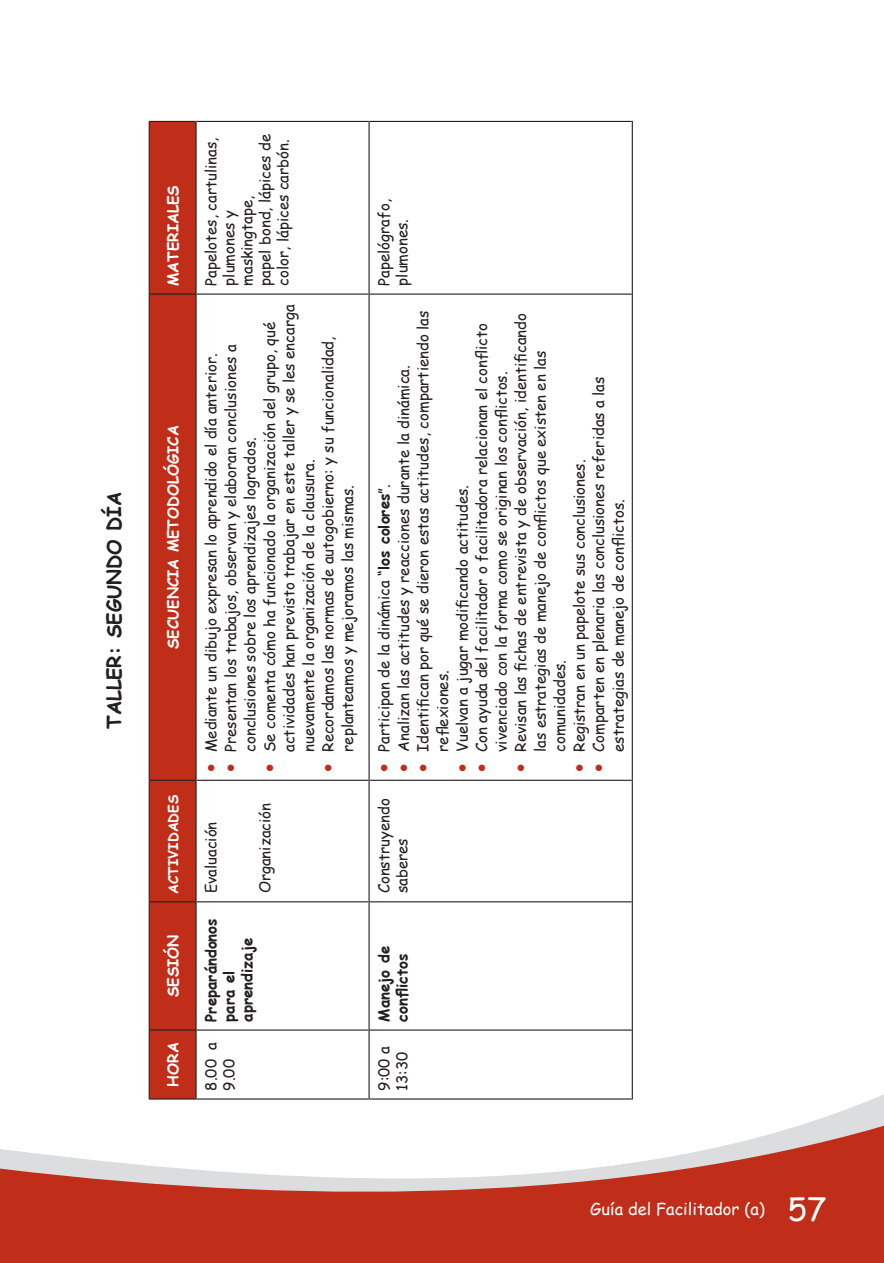
<style>
.page{position:relative;width:884px;height:1263px;background:#fff}
.page>*{position:absolute;margin:0;border:0;box-sizing:border-box;transform-origin:0 0}
.t1{font:700 19.5px "Comic Sans MS";color:#231f20}
.t2{font:16.5px "Comic Sans MS";color:#fff}
.VIÑETA{font:15px/19.5px "Comic Sans MS";color:#231f20}
.parraf2{font:15px/18px "Comic Sans MS";color:#231f20}
.t3{font:700 15px/18px "Comic Sans MS";color:#231f20}
.t4{font:700 15px "Comic Sans MS";color:#fff}
.t5{font:700 13.5px "Comic Sans MS";color:#fff}
.s1{color:#c02d19}
.s2{font-weight:700}
.s3{font-size:31.5px}
</style>
<div class="page">
<svg style="left:148px;top:1084px;width:735px;height:35px"></svg>
<svg style="left:0;top:1119px;width:883px;height:144px;fill:#c02d19"></svg>
<div style="left:150px;top:122px;width:45px;height:976px;background:#c02d19"></div>
<hr style="left:149px;top:1030px;width:1px;height:69px;background:#231f20">
<hr style="left:150px;top:1098px;width:45px;height:1px;background:#231f20">
<hr style="left:149px;top:901px;width:1px;height:129px;background:#231f20">
<hr style="left:150px;top:1029px;width:45px;height:1px;background:#231f20">
<hr style="left:149px;top:780px;width:1px;height:121px;background:#231f20">
<hr style="left:150px;top:901px;width:45px;height:1px;background:#231f20">
<hr style="left:149px;top:294px;width:1px;height:486px;background:#231f20">
<hr style="left:150px;top:779px;width:45px;height:2px;background:#231f20">
<hr style="left:149px;top:121px;width:1px;height:173px;background:#231f20">
<hr style="left:150px;top:293px;width:45px;height:2px;background:#231f20">
<hr style="left:150px;top:121px;width:45px;height:1px;background:#231f20">
<hr style="left:195px;top:1030px;width:1px;height:69px;background:#231f20">
<hr style="left:196px;top:1098px;width:172px;height:1px;background:#231f20">
<hr style="left:195px;top:901px;width:1px;height:129px;background:#231f20">
<hr style="left:196px;top:1029px;width:172px;height:1px;background:#231f20">
<hr style="left:195px;top:780px;width:1px;height:121px;background:#231f20">
<hr style="left:196px;top:901px;width:172px;height:1px;background:#231f20">
<hr style="left:195px;top:294px;width:1px;height:486px;background:#231f20">
<hr style="left:196px;top:779px;width:172px;height:2px;background:#231f20">
<hr style="left:195px;top:121px;width:1px;height:173px;background:#231f20">
<hr style="left:196px;top:293px;width:172px;height:2px;background:#231f20">
<hr style="left:196px;top:121px;width:172px;height:1px;background:#231f20">
<hr style="left:369px;top:1098px;width:262px;height:1px;background:#231f20">
<hr style="left:369px;top:1029px;width:262px;height:1px;background:#231f20">
<hr style="left:369px;top:901px;width:262px;height:1px;background:#231f20">
<hr style="left:369px;top:779px;width:262px;height:2px;background:#231f20">
<hr style="left:369px;top:293px;width:262px;height:2px;background:#231f20">
<hr style="left:369px;top:121px;width:262px;height:1px;background:#231f20">
<hr style="left:368px;top:1030px;width:1px;height:69px;background:#231f20">
<hr style="left:368px;top:901px;width:1px;height:129px;background:#231f20">
<hr style="left:368px;top:780px;width:1px;height:121px;background:#231f20">
<hr style="left:368px;top:294px;width:1px;height:486px;background:#231f20">
<hr style="left:368px;top:121px;width:1px;height:173px;background:#231f20">
<hr style="left:631px;top:1030px;width:1px;height:69px;background:#231f20">
<hr style="left:631px;top:901px;width:1px;height:129px;background:#231f20">
<hr style="left:631px;top:780px;width:1px;height:121px;background:#231f20">
<hr style="left:631px;top:294px;width:1px;height:486px;background:#231f20">
<hr style="left:631px;top:121px;width:1px;height:173px;background:#231f20">
<p class="t1" style="left:99px;top:729px;width:239px;rotate:-90deg">TALLER: SEGUNDO DÍA</p>
<p class="t4" style="left:162px;top:286px;width:102px;rotate:-90deg">MATERIALES</p>
<p class="t4" style="left:162px;top:649px;width:225px;rotate:-90deg">SECUENCIA METODOLÓGICA</p>
<p class="t5" style="left:163px;top:893px;width:100px;rotate:-90deg">ACTIVIDADES</p>
<p class="t4" style="left:162px;top:997px;width:64px;rotate:-90deg">SESIÓN</p>
<p class="t4" style="left:162px;top:1086px;width:46px;rotate:-90deg">HORA</p>
<p class="parraf2" style="left:201px;top:285px;width:149px;rotate:-90deg">Papelotes, cartulinas, plumones y maskingtape,</p>
<p class="parraf2" style="left:255px;top:285px;width:153px;rotate:-90deg">papel bond, lápices de color, lápices carbón.</p>
<p class="VIÑETA" style="left:259px;top:752px;width:449px;text-indent:-20px;rotate:-90deg"><span class="s1">•</span> Se comenta cómo ha funcionado la organización del grupo, qué actividades han previsto trabajar en este taller y se les encarga nuevamente la organización de la clausura.</p>
<p class="VIÑETA" style="left:318px;top:752px;width:417px;text-indent:-20px;rotate:-90deg"><span class="s1">•</span> Recordamos las normas de autogobierno: y su funcionalidad, replanteamos y mejoramos las mismas.</p>
<p class="VIÑETA" style="left:201px;top:771px;width:420px;rotate:-90deg"><span class="s1">•</span> Mediante un dibujo expresan lo aprendido el día anterior.</p>
<p class="VIÑETA" style="left:220px;top:752px;width:408px;text-indent:-20px;rotate:-90deg"><span class="s1">•</span> Presentan los trabajos, observan y elaboran conclusiones a conclusiones sobre los aprendizajes logrados.</p>
<p class="VIÑETA" style="left:201px;top:893px;width:73px;rotate:-90deg">Evaluación</p>
<p class="VIÑETA" style="left:255px;top:893px;width:92px;rotate:-90deg">Organización</p>
<p class="t3" style="left:201px;top:1021px;width:105px;rotate:-90deg">Preparándonos para el aprendizaje</p>
<p class="VIÑETA" style="left:201px;top:1090px;width:49px;line-height:18px;rotate:-90deg">8.00 a<br>9.00</p>
<p class="VIÑETA" style="left:374px;top:285px;width:88px;line-height:18px;rotate:-90deg">Papelógrafo, plumones.</p>
<p class="VIÑETA" style="left:413px;top:752px;width:442px;text-indent:-20px;rotate:-90deg"><span class="s1">•</span> Identifican por qué se dieron estas actitudes, compartiendo las reflexiones.</p>
<p class="VIÑETA" style="left:471px;top:752px;width:430px;text-indent:-20px;rotate:-90deg"><span class="s1">•</span> Con ayuda del facilitador o facilitadora relacionan el conflicto vivenciado con la forma como se originan los conflictos.</p>
<p class="VIÑETA" style="left:510px;top:752px;width:440px;text-indent:-20px;rotate:-90deg"><span class="s1">•</span> Revisan las fichas de entrevista y de observación, identificando las estrategias de manejo de conflictos que existen en las comunidades.</p>
<p class="VIÑETA" style="left:393px;top:771px;width:408px;rotate:-90deg"><span class="s1">•</span> Analizan las actitudes y reacciones durante la dinámica.</p>
<p class="VIÑETA" style="left:588px;top:752px;width:377px;text-indent:-20px;rotate:-90deg"><span class="s1">•</span> Comparten en plenaria las conclusiones referidas a las estrategias de manejo de conflictos.</p>
<p class="VIÑETA" style="left:569px;top:771px;width:314px;rotate:-90deg"><span class="s1">•</span> Registran en un papelote sus conclusiones.</p>
<p class="VIÑETA" style="left:374px;top:771px;width:289px;rotate:-90deg"><span class="s1">•</span> Participan de la dinámica “<span class="s2">los colores</span>”.</p>
<p class="VIÑETA" style="left:452px;top:771px;width:288px;rotate:-90deg"><span class="s1">•</span> Vuelvan a jugar modificando actitudes.</p>
<p class="VIÑETA" style="left:374px;top:893px;width:96px;line-height:18px;rotate:-90deg">Construyendo saberes</p>
<p class="t3" style="left:374px;top:1021px;width:77px;rotate:-90deg">Manejo de conflictos</p>
<p class="VIÑETA" style="left:374px;top:1090px;width:46px;line-height:18px;rotate:-90deg">9:00 a<br>13:30</p>
<p class="t2" style="left:590px;top:1197px;width:237px">Guía del Facilitador (a) <span class="s3">57</span></p>
</div>
